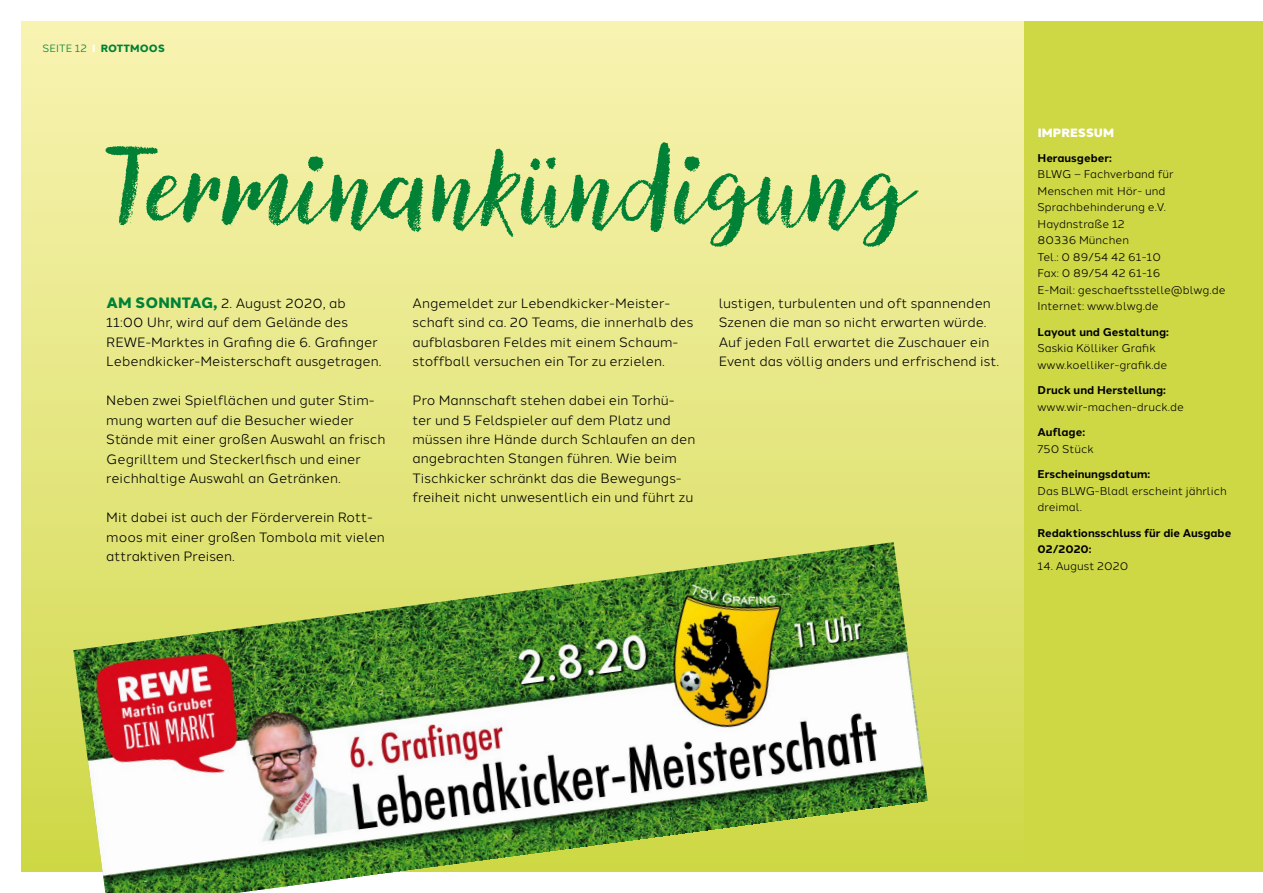
<style>
.page{position:relative;width:1263px;height:893px;background:#fff}
.page>*{position:absolute;margin:0;border:0;box-sizing:border-box;transform-origin:0 0}
.t1{font:103.5px "Canvas Script";color:#008136}
.t2{font:13.5px/19.5px "Halcom";color:#000}
.t3{font:900 12px "Halcom";letter-spacing:.01em;color:#fff}
.t4{font:11.25px/16.5px "Halcom";color:#000}
.t5{font:700 11.25px/16.5px "Halcom";color:#000}
.t6{font:800 10.5px "Halcom";letter-spacing:.01em;color:#008136}
.s1{font-weight:400}
.s2{color:#fff}
.s3{font-weight:800;font-size:15px;color:#008136}
</style>
<div class="page">
<div style="left:21px;top:21px;width:1242px;height:851px;background:linear-gradient(to bottom,#f9f3b5,#ced847)"></div>
<img style="left:73px;top:542px;width:855px;height:351px">
<div style="left:1025px;top:21px;width:238px;height:851px;background:#ced844"></div>
<p class="t6" style="left:43px;top:40px;width:124px"><span class="s1">SEITE 12</span> <span class="s2">I</span> ROTTMOOS</p>
<h1 class="t1" style="left:106px;top:121px;width:808px">Terminankündigung</h1>
<p class="t2" style="left:106px;top:292px;width:277px"><span class="s3">AM SONNTAG,</span> 2. August 2020, ab 11:00 Uhr, wird auf dem Gelände des REWE-Marktes in Grafing die 6. Grafinger Lebendkicker-Meisterschaft ausgetragen.</p>
<p class="t2" style="left:106px;top:389px;width:281px">Neben zwei Spielflächen und guter Stim&shy;mung warten auf die Besucher wieder Stände mit einer großen Auswahl an frisch Gegrilltem und Steckerlfisch und einer reichhaltige Auswahl an Getränken.</p>
<p class="t2" style="left:106px;top:506px;width:280px">Mit dabei ist auch der Förderverein Rott&shy;moos mit einer großen Tombola mit vielen attraktiven Preisen.</p>
<p class="t2" style="left:412px;top:292px;width:282px">Angemeldet zur Lebendkicker-Meister&shy;schaft sind ca. 20 Teams, die innerhalb des aufblasbaren Feldes mit einem Schaum&shy;stoffball versuchen ein Tor zu erzielen.</p>
<p class="t2" style="left:412px;top:389px;width:284px">Pro Mannschaft stehen dabei ein Torhü&shy;ter und 5 Feldspieler auf dem Platz und müssen ihre Hände durch Schlaufen an den angebrachten Stangen führen. Wie beim Tischkicker schränkt das die Bewegungs&shy;freiheit nicht unwesentlich ein und führt zu</p>
<p class="t2" style="left:719px;top:292px;width:282px">lustigen, turbulenten und oft spannenden Szenen die man so nicht erwarten würde.<br>Auf jeden Fall erwartet die Zuschauer ein Event das völlig anders und erfrischend ist.</p>
<p class="t3" style="left:1038px;top:123px;width:78px">IMPRESSUM</p>
<p class="t5" style="left:1037px;top:149px;width:76px">Herausgeber:</p>
<p class="t4" style="left:1037px;top:165px;width:190px">BLWG – Fachverband für<br>Menschen mit Hör- und<br>Sprachbehinderung e.V.<br>Haydnstraße 12<br>80336 München<br>Tel.: 0 89/54 42 61-10<br>Fax: 0 89/54 42 61-16<br>E-Mail: geschaeftsstelle@blwg.de<br>Internet: www.blwg.de</p>
<p class="t5" style="left:1037px;top:323px;width:133px">Layout und Gestaltung:</p>
<p class="t4" style="left:1037px;top:339px;width:131px">Saskia Kölliker Grafik www.koelliker-grafik.de</p>
<p class="t5" style="left:1037px;top:381px;width:130px">Druck und Herstellung:</p>
<p class="t4" style="left:1037px;top:397px;width:148px">www.wir-machen-druck.de</p>
<p class="t5" style="left:1037px;top:423px;width:49px">Auflage:</p>
<p class="t4" style="left:1037px;top:439px;width:58px">750 Stück</p>
<p class="t5" style="left:1037px;top:465px;width:114px">Erscheinungsdatum:</p>
<p class="t4" style="left:1037px;top:481px;width:191px">Das BLWG-Bladl erscheint jährlich dreimal.</p>
<p class="t5" style="left:1037px;top:524px;width:195px">Redaktionsschluss für die Ausgabe<br>02/2020:</p>
<p class="t4" style="left:1037px;top:556px;width:92px">14. August 2020</p>
</div>
